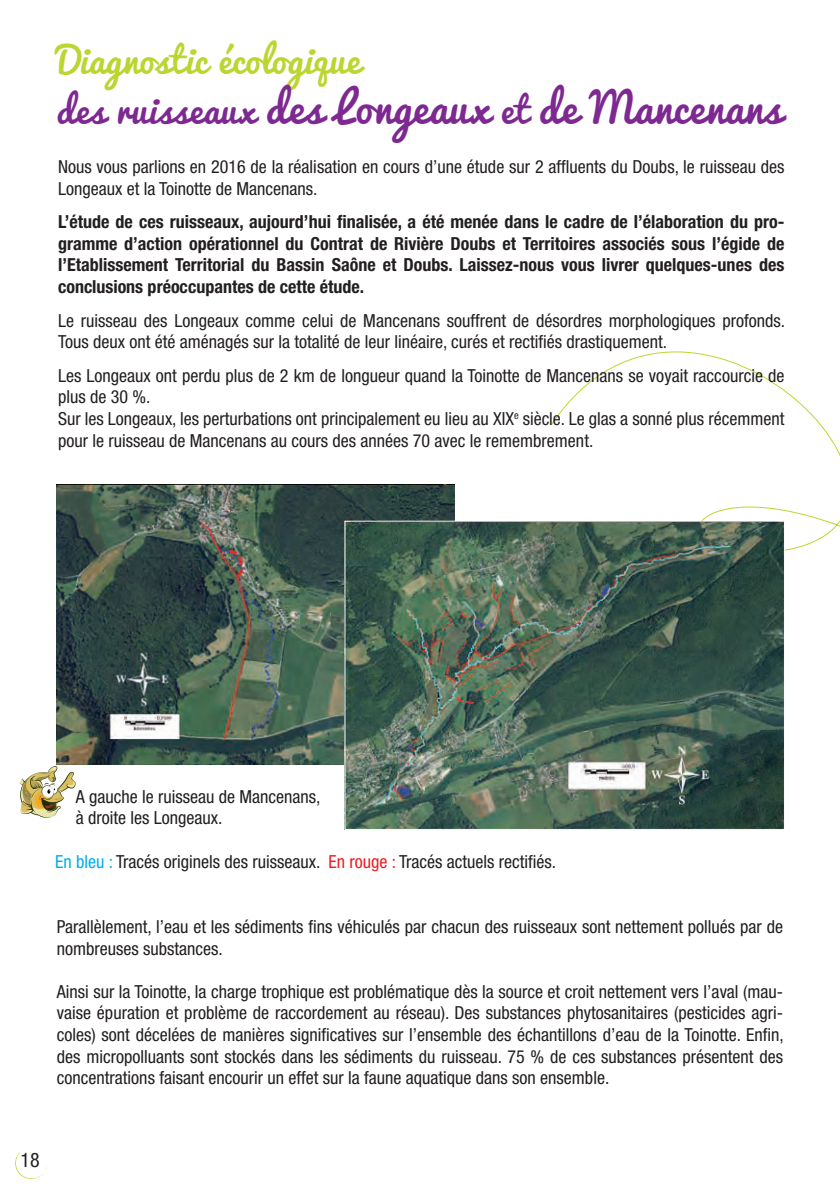
<style>
.page{position:relative;width:840px;height:1191px;background:#fff}
.page>*{position:absolute;margin:0;border:0;box-sizing:border-box;transform-origin:0 0}
.t1{font:42px "Pacifico";letter-spacing:.01em;color:#7d2991}
.t2{font:36px "Pacifico";letter-spacing:.01em;color:#bcd531}
.t3{font:condensed 20px "Helvetica Neue";color:#231f20}
.t4{font:condensed 18px/21.6px "Helvetica Neue";color:#231f20}
.t5{font:700 condensed 18px/21.6px "Helvetica Neue";color:#231f20;text-align:justify}
.s1{font-size:36px}
.s2{color:#00aeef}
.s3{color:#ee1d23}
</style>
<div class="page">
<svg style="left:551px;top:351px;width:288px;height:200px"></svg>
<svg style="left:15px;top:1151px;width:32px;height:28px"></svg>
<img style="left:57px;top:484px;width:397px;height:280px">
<img style="left:346px;top:523px;width:436px;height:305px">
<div style="left:344px;top:521px;width:440px;height:309px;border:1px solid #fff"></div>
<svg style="left:19px;top:766px;width:57px;height:52px"></svg>
<h2 class="t2" style="left:57px;top:40px;width:305px">Diagnostic écologique</h2>
<h1 class="t1" style="left:57px;top:85px;width:726px"><span class="s1">des ruisseaux</span> des Longeaux <span class="s1">et</span> de Mancenans</h1>
<p class="t4" style="left:58px;top:156px;width:727px">Nous vous parlions en 2016 de la réalisation en cours d’une étude sur 2 affluents du Doubs, le ruisseau des<br>Longeaux et la Toinotte de Mancenans.</p>
<p class="t5" style="left:58px;top:211px;width:727px">L’étude de ces ruisseaux, aujourd’hui finalisée, a été menée dans le cadre de l’élaboration du pro&shy;gramme d’action opérationnel du Contrat de Rivière Doubs et Territoires associés sous l’égide de l’Etablissement Territorial du Bassin Saône et Doubs. Laissez-nous vous livrer quelques-unes des conclusions préoccupantes de cette étude.</p>
<p class="t4" style="left:58px;top:309px;width:728px">Le ruisseau des Longeaux comme celui de Mancenans souffrent de désordres morphologiques profonds.<br>Tous deux ont été aménagés sur la totalité de leur linéaire, curés et rectifiés drastiquement.</p>
<p class="t4" style="left:58px;top:364px;width:727px">Les Longeaux ont perdu plus de 2 km de longueur quand la Toinotte de Mancenans se voyait raccourcie de plus de 30 %.<br>Sur les Longeaux, les perturbations ont principalement eu lieu au XIX<sup>e</sup> siècle. Le glas a sonné plus récemment pour le ruisseau de Mancenans au cours des années 70 avec le remembrement.</p>
<p class="t4" style="left:76px;top:785px;width:246px">A gauche le ruisseau de Mancenans, à droite les Longeaux.</p>
<p class="t4" style="left:55px;top:850px;width:502px"><span class="s2">En bleu :</span> Tracés originels des ruisseaux. <span class="s3">En rouge :</span> Tracés actuels rectifiés.</p>
<p class="t4" style="left:57px;top:915px;width:727px">Parallèlement, l’eau et les sédiments fins véhiculés par chacun des ruisseaux sont nettement pollués par de nombreuses substances.</p>
<p class="t4" style="left:57px;top:980px;width:728px;text-align:justify">Ainsi sur la Toinotte, la charge trophique est problématique dès la source et croit nettement vers l’aval (mau&shy;vaise épuration et problème de raccordement au réseau). Des substances phytosanitaires (pesticides agri&shy;coles) sont décelées de manières significatives sur l’ensemble des échantillons d’eau de la Toinotte. Enfin, des micropolluants sont stockés dans les sédiments du ruisseau. 75 % de ces substances présentent des concentrations faisant encourir un effet sur la faune aquatique dans son ensemble.</p>
<p class="t3" style="left:21px;top:1148px;width:21px">18</p>
</div>
